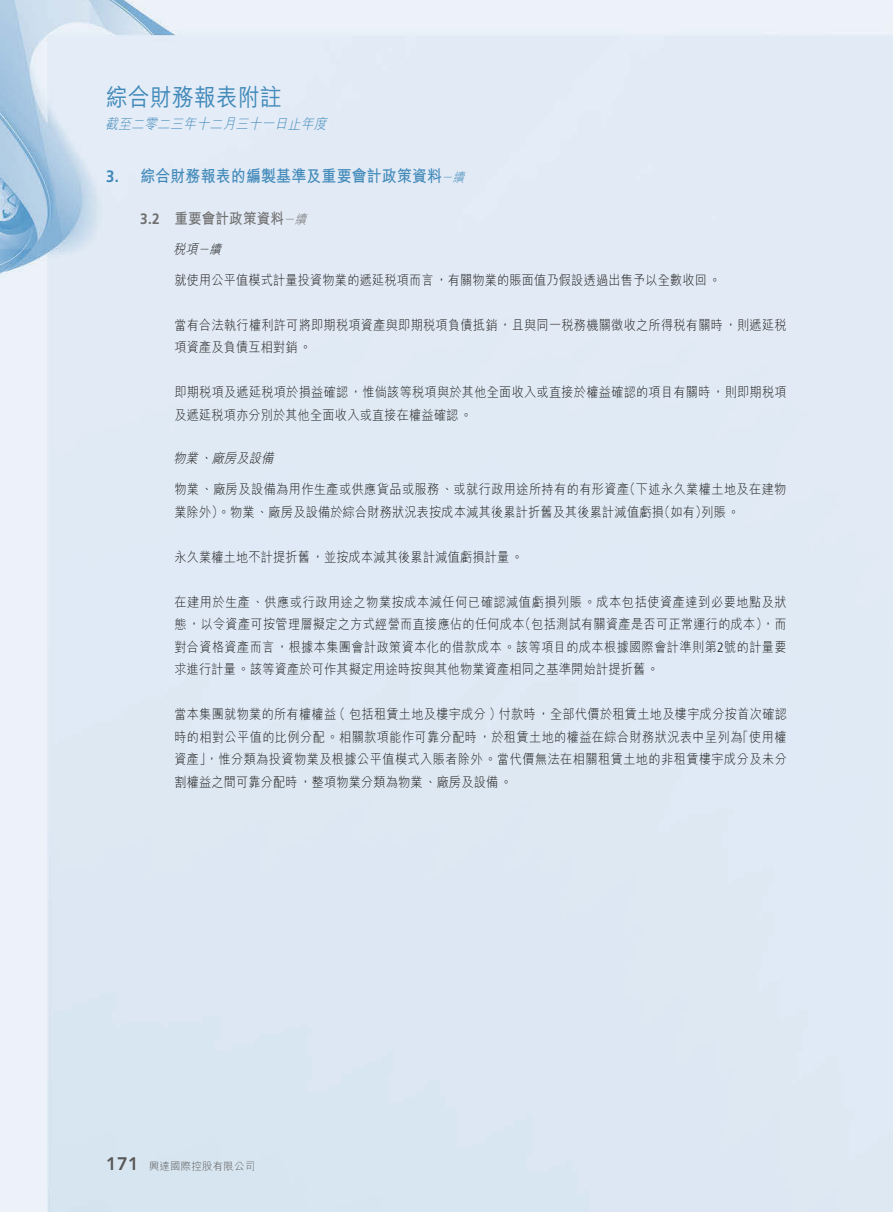
<style>
.page{position:relative;width:893px;height:1212px;background:#fff}
.page>*{position:absolute;margin:0;border:0;box-sizing:border-box;transform-origin:0 0}
.t1{font:500 24px "M Hei HK";letter-spacing:.015em;color:#4089b9;scale:.9 1}
.t2{font:800 18px "Avenir LT Std";color:#575756}
.t3{font:700 16.5px "M Hei HK";letter-spacing:.015em;color:#4089b9;scale:.9 1}
.t4{font:700 16.5px "Frutiger LT Std";color:#4089b9;scale:.9 1}
.t5{font:700 15px "M Hei HK";letter-spacing:.015em;color:#6f6f6f;scale:.9 1}
.t6{font:700 15px "Frutiger LT Std";color:#6f6f6f;scale:.9 1}
.t7{font:italic 300 14.25px "M Hei HK";color:#4089b9;scale:.9 1}
.t8{font:300 13.5px/22.5px "M Hei HK";letter-spacing:.025em;color:#1c1c1b;scale:.9 1}
.t9{font:300 13.5px/22.5px "M Hei HK";letter-spacing:.045em;color:#1c1c1b;text-align:right;scale:.9 1}
.t10{font:italic 300 13.5px "M Hei HK";color:#1c1c1b;scale:.9 1}
.t11{font:italic 300 12.75px "M Hei HK";color:#4089b9;scale:.9 1}
.t12{font:italic 300 12.75px "M Hei HK";color:#6f6f6f;scale:.9 1}
.t13{font:italic 300 12.75px "M Hei HK";color:#1c1c1b;scale:.9 1}
.t14{font:300 10.5px "M Hei HK";letter-spacing:.015em;color:#575756}
.s1{font-family:"Frutiger LT Std"}
</style>
<div class="page">
<img style="left:0;top:0;width:893px;height:1212px">
<h1 class="t1" style="left:106px;top:80px;width:196px">綜合財務報表附註</h1>
<p class="t7" style="left:105px;top:114px;width:252px">截至二零二三年十二月三十一日止年度</p>
<p class="t4" style="left:106px;top:166px;width:16px">3.</p>
<p class="t3" style="left:140px;top:164px;width:337px">綜合財務報表的編製基準及重要會計政策資料</p>
<p class="t11" style="left:453px;top:168px;width:19px">續</p>
<p class="t11" style="left:441px;top:168px;width:19px">－</p>
<p class="t6" style="left:140px;top:210px;width:23px">3.2</p>
<p class="t5" style="left:174px;top:208px;width:123px">重要會計政策資料</p>
<p class="t12" style="left:295px;top:210px;width:19px">續</p>
<p class="t12" style="left:283px;top:210px;width:19px">－</p>
<p class="t10" style="left:173px;top:239px;width:33px">稅項</p>
<p class="t8" style="left:174px;top:268px;width:609px">就使用公平值模式計量投資物業的遞延稅項而言，有關物業的賬面值乃假設透過出售予以全數收回。</p>
<p class="t8" style="left:174px;top:313px;width:682px">當有合法執行權利許可將即期稅項資產與即期稅項負債抵銷，且與同一稅務機關徵收之所得稅有關時，則遞延稅項資產及負債互相對銷。</p>
<p class="t8" style="left:174px;top:380px;width:682px">即期稅項及遞延稅項於損益確認，惟倘該等稅項與於其他全面收入或直接於權益確認的項目有關時，則即期稅項及遞延稅項亦分別於其他全面收入或直接在權益確認。</p>
<p class="t10" style="left:212px;top:449px;width:75px">廠房及設備</p>
<p class="t13" style="left:210px;top:240px;width:19px">續</p>
<p class="t13" style="left:198px;top:240px;width:19px">－</p>
<p class="t10" style="left:173px;top:449px;width:33px">物業</p>
<p class="t10" style="left:199px;top:449px;width:20px">、</p>
<p class="t8" style="left:623px;top:477px;width:183px">（下述永久業權土地及在建物</p>
<p class="t8" style="left:174px;top:477px;width:507px">物業、廠房及設備為用作生產或供應貨品或服務、或就行政用途所持有的有形資產</p>
<p class="t8" style="left:174px;top:500px;width:545px">業除外）。物業、廠房及設備於綜合財務狀況表按成本減其後累計折舊及其後累計減值虧損</p>
<p class="t8" style="left:174px;top:545px;width:389px">永久業權土地不計提折舊，並按成本減其後累計減值虧損計量。</p>
<p class="t9" style="left:174px;top:590px;width:682px">在建用於生產、供應或行政用途之物業按成本減任何已確認減值虧損列賬。成本包括使資產達到必要地點及狀（包括測試有關資產是否可正常運行的成本，）而</p>
<p class="t8" style="left:658px;top:500px;width:56px">（如有）</p>
<p class="t8" style="left:701px;top:500px;width:44px">列賬。</p>
<p class="t8" style="left:174px;top:612px;width:682px">態，以令資產可按管理層擬定之方式經營而直接應佔的任何成本<br>對合資格資產而言，根據本集團會計政策資本化的借款成本。該等項目的成本根據國際會計準則第<span class="s1">2</span>號的計量要求進行計量。該等資產於可作其擬定用途時按與其他物業資產相同之基準開始計提折舊。</p>
<p class="t8" style="left:174px;top:702px;width:682px;text-align:right">當本集團就物業的所有權權益﹙包括租賃土地及樓宇成分﹚付款時，全部代價於租賃土地及樓宇成分按首次確認「使用權</p>
<p class="t8" style="left:174px;top:725px;width:682px">時的相對公平值的比例分配。相關款項能作可靠分配時，於租賃土地的權益在綜合財務狀況表中呈列為<br>資產，」惟分類為投資物業及根據公平值模式入賬者除外。當代價無法在相關租賃土地的非租賃樓宇成分及未分割權益之間可靠分配時，整項物業分類為物業、廠房及設備。</p>
<h2 class="t2" style="left:106px;top:1153px;width:34px">171</h2>
<p class="t14" style="left:149px;top:1159px;width:108px">興達國際控股有限公司</p>
</div>
